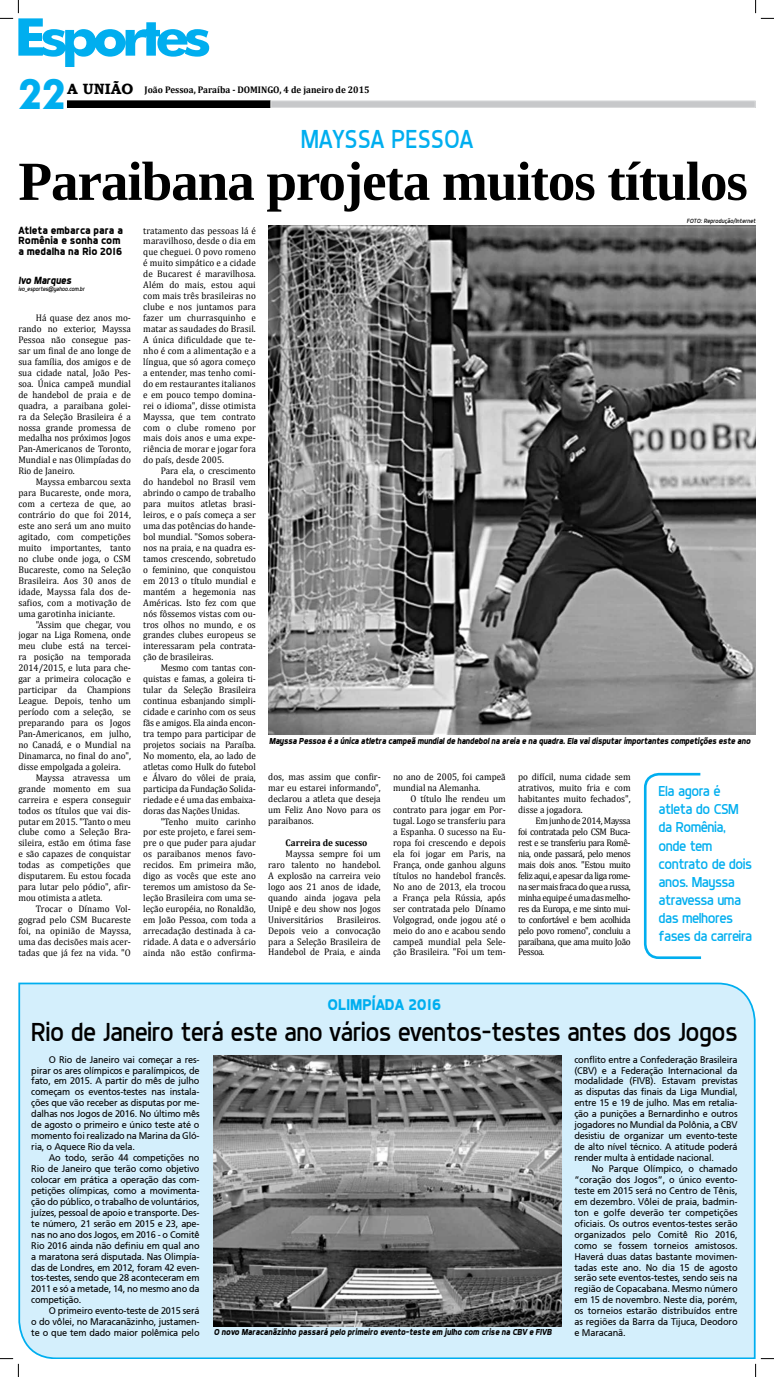
<style>
.page{position:relative;width:774px;height:1377px;background:#fff}
.page>*{position:absolute;margin:0;border:0;box-sizing:border-box;transform-origin:0 0}
.t1{font:700 55.12px "Liberation Serif";letter-spacing:-.02em;color:#000}
.t2{font:700 42px "Futura BT";color:#00aeef;scale:.9 1}
.t3{font:26.25px "Dyno";letter-spacing:-.02em;color:#000}
.t4{font:26.25px "Dyno";color:#00aeef;scale:.95 1}
.t5{font:700 15.75px "Dyno";color:#00aeef}
.t6{font:14.53px/18.1px "Dyno";letter-spacing:-.03em;color:#00aeef}
.t7{font:700 10.5px/10.5px "Dyno";color:#000}
.t8{font:italic 700 10.5px "Dyno";letter-spacing:-.01em;color:#000;scale:.95 1}
.t9{font:9.62px/10.9px "Cambria";color:#000;text-align:justify;scale:.95 1}
.t10{font:9.62px/10.9px "Frutiger";letter-spacing:-.02em;color:#000;text-align:justify;scale:.95 1}
.t11{font:700 9.62px "Cambria";color:#000;scale:.95 1}
.t12{font:italic 700 8.75px "Dyno";letter-spacing:-.02em;color:#000;scale:.95 1}
.t13{font:italic 6.12px "Dyno";color:#000;scale:.95 1}
.t14{font:italic 6.12px "Dyno";color:#000}
.s1{font-family:"Bookman Old Style";font-size:14.88px}
</style>
<div class="page">
<div style="left:67px;top:101px;width:203px;height:6px;background:#000"></div>
<div style="left:67px;top:100px;width:203px;height:8px;border:1px solid #000"></div>
<div style="left:271px;top:101px;width:484px;height:6px;background:#c7c8ca"></div>
<div style="left:270px;top:100px;width:485px;height:8px;border:1px solid #dcddde"></div>
<img style="left:268px;top:225px;width:487px;height:509px">
<div style="left:18px;top:982px;width:737px;height:376px;background:#d4effc"></div>
<img style="left:214px;top:1055px;width:347px;height:271px">
<svg style="left:643px;top:772px;width:59px;height:187px"></svg>
<svg style="left:0;top:0;width:209px;height:67px"></svg>
<svg style="left:0;top:1357px;width:19px;height:19px"></svg>
<svg style="left:755px;top:0;width:18px;height:19px"></svg>
<svg style="left:754px;top:1357px;width:19px;height:19px"></svg>
<h2 class="t2" style="left:18px;top:69px;width:54px">22</h2>
<p class="t11" style="left:67px;top:82px;width:320px"><span class="s1">A UNIÃO</span> João Pessoa, Paraíba - DOMINGO, 4 de janeiro de 2015</p>
<h3 class="t4" style="left:301px;top:123px;width:183px">mayssa pessoa</h3>
<h1 class="t1" style="left:18px;top:144px;width:730px">Paraibana projeta muitos títulos</h1>
<p class="t7" style="left:18px;top:224px;width:106px">Atleta embarca para a<br>Romênia e sonha com a medalha na Rio 2016</p>
<p class="t8" style="left:18px;top:274px;width:57px">Ivo Marques</p>
<p class="t13" style="left:18px;top:286px;width:71px">ivo_esportes@yahoo.com.br</p>
<p class="t9" style="left:18px;top:312px;width:120px;text-indent:17px">Há quase dez anos mo&shy;rando no exterior, Mayssa Pessoa não consegue pas&shy;sar um final de ano longe de sua família, dos amigos e de sua cidade natal, João Pes&shy;soa. Única campeã mundial de handebol de praia e de quadra, a paraibana golei&shy;ra da Seleção Brasileira é a nossa grande promessa de medalha nos próximos Jogos Pan-Americanos de Toronto, Mundial e nas Olimpíadas do Rio de Janeiro.</p>
<p class="t9" style="left:18px;top:476px;width:120px;text-indent:17px">Mayssa embarcou sexta para Bucareste, onde mora, com a certeza de que, ao contrário do que foi 2014, este ano será um ano muito agitado, com competições muito importantes, tanto no clube onde joga, o CSM Bucareste, como na Seleção Brasileira. Aos 30 anos de idade, Mayssa fala dos de&shy;safios, com a motivação de uma garotinha iniciante.</p>
<p class="t9" style="left:18px;top:618px;width:120px;text-indent:17px">"Assim que chegar, vou jogar na Liga Romena, onde meu clube está na tercei&shy;ra posição na temporada 2014/2015, e luta para che&shy;gar a primeira colocação e participar da Champions League. Depois, tenho um período com a seleção, se preparando para os Jogos Pan-Americanos, em julho, no Canadá, e o Mundial na Dinamarca, no final do ano", disse empolgada a goleira.</p>
<p class="t9" style="left:18px;top:771px;width:120px;text-indent:17px">Mayssa atravessa um grande momento em sua carreira e espera conseguir todos os títulos que vai dis&shy;putar em 2015. "Tanto o meu clube como a Seleção Bra&shy;sileira, estão em ótima fase e são capazes de conquistar todas as competições que disputarem. Eu estou focada para lutar pelo pódio", afir&shy;mou otimista a atleta.</p>
<p class="t9" style="left:18px;top:903px;width:120px;text-indent:17px">Trocar o Dínamo Vol&shy;gograd pelo CSM Bucareste foi, na opinião de Mayssa, uma das decisões mais acer&shy;tadas que já fez na vida. "O</p>
<p class="t9" style="left:143px;top:225px;width:120px">tratamento das pessoas lá é maravilhoso, desde o dia em que cheguei. O povo romeno é muito simpático e a cidade de Bucarest é maravilhosa.<br>Além do mais, estou aqui com mais três brasileiras no clube e nos juntamos para fazer um churrasquinho e matar as saudades do Brasil.<br>A única dificuldade que te&shy;nho é com a alimentação e a língua, que só agora começo a entender, mas tenho comi&shy;do em restaurantes italianos e em pouco tempo domina&shy;rei o idioma", disse otimista Mayssa, que tem contrato com o clube romeno por mais dois anos e uma expe&shy;riência de morar e jogar fora do país, desde 2005.</p>
<p class="t9" style="left:143px;top:465px;width:120px;text-indent:17px">Para ela, o crescimento do handebol no Brasil vem abrindo o campo de trabalho para muitos atletas brasi&shy;leiros, e o país começa a ser uma das potências do hande&shy;bol mundial. "Somos sobera&shy;nos na praia, e na quadra es&shy;tamos crescendo, sobretudo o feminino, que conquistou em 2013 o título mundial e mantém a hegemonia nas Américas. Isto fez com que nós fôssemos vistas com ou&shy;tros olhos no mundo, e os grandes clubes europeus se interessaram pela contrata&shy;ção de brasileiras.</p>
<p class="t9" style="left:143px;top:662px;width:120px;text-indent:17px">Mesmo com tantas con&shy;quistas e famas, a goleira ti&shy;tular da Seleção Brasileira continua esbanjando simpli&shy;cidade e carinho com os seus fãs e amigos. Ela ainda encon&shy;tra tempo para participar de projetos sociais na Paraíba.<br>No momento, ela, ao lado de atletas como Hulk do futebol e Álvaro do vôlei de praia, participa da Fundação Solida&shy;riedade e é uma das embaixa&shy;doras das Nações Unidas.</p>
<p class="t9" style="left:143px;top:815px;width:120px;text-indent:17px">"Tenho muito carinho por este projeto, e farei sem&shy;pre o que puder para ajudar os paraibanos menos favo&shy;recidos. Em primeira mão, digo as vocês que este ano teremos um amistoso da Se&shy;leção Brasileira com uma se&shy;leção européia, no Ronaldão, em João Pessoa, com toda a arrecadação destinada à ca&shy;ridade. A data e o adversário ainda não estão confirma-</p>
<p class="t14" style="left:686px;top:218px;width:70px">Foto: Reprodução/Internet</p>
<p class="t12" style="left:269px;top:736px;width:508px">Mayssa Pessoa é a única atletra campeã mundial de handebol na areia e na quadra. Ela vai disputar importantes competições este ano</p>
<p class="t9" style="left:268px;top:771px;width:120px">dos, mas assim que confir&shy;mar eu estarei informando", declarou a atleta que deseja um Feliz Ano Novo para os paraibanos.</p>
<p class="t11" style="left:285px;top:835px;width:88px">Carreira de sucesso</p>
<p class="t9" style="left:268px;top:848px;width:120px;text-indent:17px">Mayssa sempre foi um raro talento no handebol.<br>A explosão na carreira veio logo aos 21 anos de idade, quando ainda jogava pela Unipê e deu show nos Jogos Universitários</p>
<p class="t9" style="left:268px;top:913px;width:120px;text-indent:69px">Brasileiros.<br>Depois veio a convocação para a Seleção Brasileira de Handebol de Praia, e ainda</p>
<p class="t9" style="left:393px;top:771px;width:120px">no ano de 2005, foi campeã mundial na Alemanha.</p>
<p class="t9" style="left:393px;top:793px;width:120px;text-indent:17px">O título lhe rendeu um contrato para jogar em Por&shy;tugal. Logo se transferiu para a Espanha. O sucesso na Eu&shy;ropa foi crescendo e depois ela foi jogar em Paris, na França, onde ganhou alguns títulos no handebol francês.<br>No ano de 2013, ela trocou a França pela Rússia, após ser contratada pelo Dínamo Volgograd, onde jogou até o meio do ano e acabou sendo campeã mundial pela Sele&shy;ção Brasileira. "Foi um tem-</p>
<p class="t9" style="left:518px;top:771px;width:120px">po difícil, numa cidade sem atrativos, muito fria e com habitantes muito fechados", disse a jogadora.</p>
<p class="t9" style="left:518px;top:815px;width:120px;text-indent:17px">Em junho de 2014, Mayssa foi contratada pelo CSM Buca&shy;rest e se transferiu para Romê&shy;nia, onde passará, pelo menos mais dois anos. "Estou muito feliz aqui, e apesar da liga rome&shy;na ser mais fraca do que a russa, minha equipe é uma das melho&shy;res da Europa, e me sinto mui&shy;to confortável e bem acolhida pelo povo romeno", concluiu a paraibana, que ama muito João Pessoa.</p>
<h3 class="t6" style="left:658px;top:781px;width:95px">Ela agora é atleta do CSM<br>da Romênia, onde tem contrato de dois anos. Mayssa atravessa uma das melhores fases da carreira</h3>
<h3 class="t5" style="left:327px;top:994px;width:115px">OLIMPÍADA 2016</h3>
<h3 class="t3" style="left:31px;top:1016px;width:707px">Rio de Janeiro terá este ano vários eventos-testes antes dos Jogos</h3>
<p class="t10" style="left:31px;top:1053px;width:179px;text-indent:17px">O Rio de Janeiro vai começar a res&shy;pirar os ares olímpicos e paralímpicos, de fato, em 2015. A partir do mês de julho começam os eventos-testes nas instala&shy;ções que vão receber as disputas por me&shy;dalhas nos Jogos de 2016. No último mês de agosto o primeiro e único teste até o momento foi realizado na Marina da Gló&shy;ria, o Aquece Rio da vela.</p>
<p class="t10" style="left:31px;top:1152px;width:179px;text-indent:17px">Ao todo, serão 44 competições no Rio de Janeiro que terão como objetivo colocar em prática a operação das com&shy;petições olímpicas, como a movimenta&shy;ção do público, o trabalho de voluntários, juízes, pessoal de apoio e transporte. Des&shy;te número, 21 serão em 2015 e 23, ape&shy;nas no ano dos Jogos, em 2016 - o Comitê Rio 2016 ainda não definiu em qual ano a maratona será disputada. Nas Olimpía&shy;das de Londres, em 2012, foram 42 even&shy;tos-testes, sendo que 28 aconteceram em 2011 e só a metade, 14, no mesmo ano da competição.</p>
<p class="t10" style="left:31px;top:1305px;width:179px;text-indent:17px">O primeiro evento-teste de 2015 será o do vôlei, no Maracanãzinho, justamen&shy;te o que tem dado maior polêmica pelo</p>
<p class="t10" style="left:574px;top:1053px;width:173px">conflito entre a Confederação Brasileira (CBV) e a Federação Internacional da modalidade (FIVB). Estavam previstas as disputas das finais da Liga Mundial, entre 15 e 19 de julho. Mas em retalia&shy;ção a punições a Bernardinho e outros jogadores no Mundial da Polônia, a CBV desistiu de organizar um evento-teste de alto nível técnico. A atitude poderá render multa à entidade nacional.</p>
<p class="t10" style="left:574px;top:1163px;width:173px;text-indent:17px">No Parque Olímpico, o chamado “coração dos Jogos”, o único evento&shy;teste em 2015 será no Centro de Tênis, em dezembro. Vôlei de praia, badmin&shy;ton e golfe deverão ter competições oficiais. Os outros eventos-testes serão organizados pelo Comitê Rio 2016, como se fossem torneios amistosos.<br>Haverá duas datas bastante movimen&shy;tadas este ano. No dia 15 de agosto serão sete eventos-testes, sendo seis na região de Copacabana. Mesmo número em 15 de novembro. Neste dia, porém, os torneios estarão distribuídos entre as regiões da Barra da Tijuca, Deodoro</p>
<p class="t12" style="left:214px;top:1326px;width:357px">O novo Maracanãzinho passará pelo primeiro evento-teste em julho com crise na CBV e FIVB</p>
<p class="t10" style="left:574px;top:1327px;width:56px">e Maracanã.</p>
</div>
